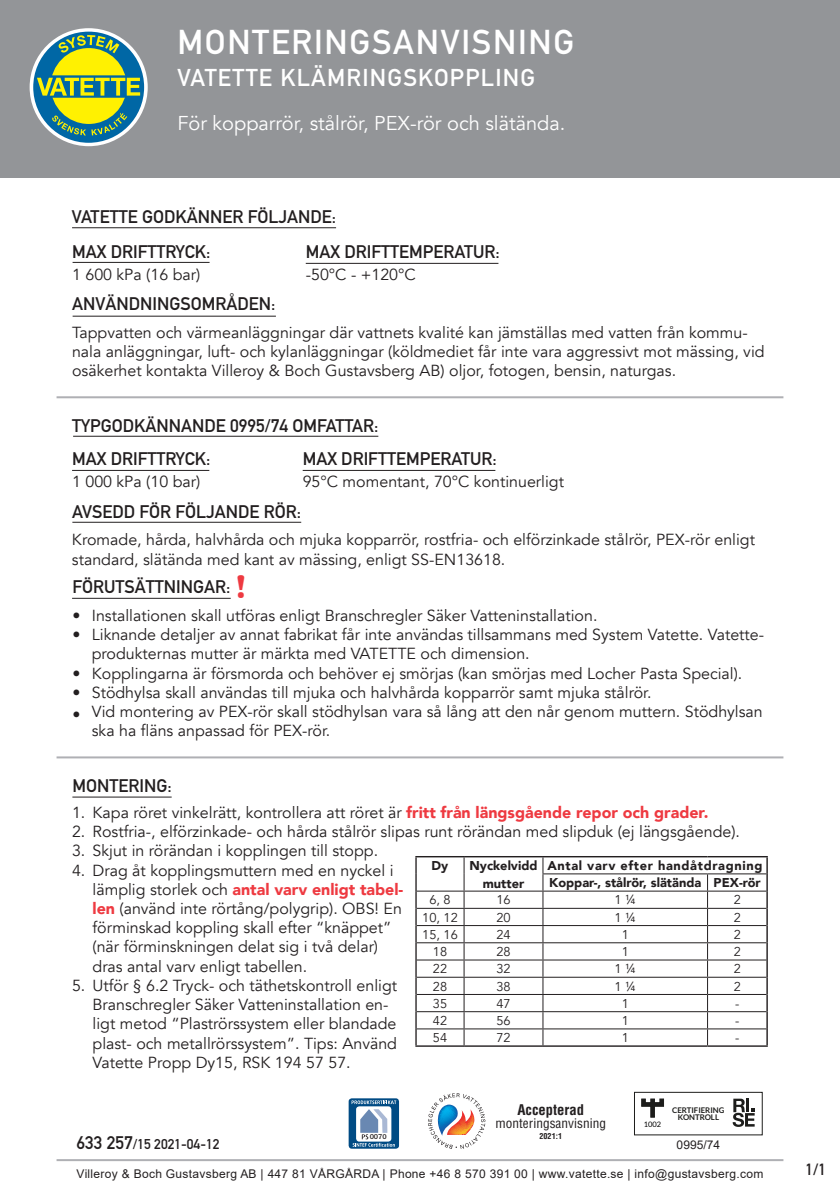
<style>
.page{position:relative;width:840px;height:1191px;background:#fff}
.page>*{position:absolute;margin:0;border:0;box-sizing:border-box;transform-origin:0 0}
.t1{font:34px "DIN Mittelschrift";letter-spacing:.05em;color:#fff}
.t2{font:700 34px "Britannic";color:#ee3a41}
.t3{font:24px "DIN Mittelschrift";letter-spacing:.05em;color:#fff}
.t4{font:20px "Avenir";color:#fff}
.t5{font:18px "DIN Mittelschrift";color:#231f20}
.t6{font:16px/19.2px "Avenir";color:#231f20}
.t7{font:16px "DIN Mittelschrift";color:#231f20}
.t8{font:700 condensed 14.4px "Helvetica LT Std";color:#231f20}
.t9{font:14px "DIN Mittelschrift";color:#231f20}
.t10{font:condensed 13px "Helvetica LT Std";letter-spacing:.005em;color:#231f20}
.t11{font:12.8px "Avenir";color:#231f20}
.t12{font:900 12.8px "Avenir";color:#231f20}
.t13{font:900 12.8px "Avenir";letter-spacing:.05em;color:#231f20}
.t14{font:12px "Arial";letter-spacing:.025em;color:#231f20}
.t15{font:700 condensed 8px "Helvetica LT Std";color:#231f20}
.t16{font:700 7.8px/7.2px "Lato";color:#1d1d1b;text-align:center}
.t17{font:7.4px "Lato";color:#000}
.t18{font:500 7.4px "Franklin Gothic";color:#231f20}
.s1{font-weight:900;color:#ee3a41}
.s2{font-size:7.2px}
.s3{font-size:18px}
</style>
<div class="page">
<svg style="left:415px;top:856px;width:353px;height:191px"></svg>
<hr style="left:72px;top:522px;width:229px;height:1px;background:#231f20">
<div style="left:0;top:0;width:839px;height:178px;background:#939598"></div>
<svg style="left:30px;top:29px;width:117px;height:116px"></svg>
<div style="left:30px;top:28px;width:118px;height:118px;border:2px solid #fff;border-radius:50%"></div>
<div style="left:33px;top:32px;width:111px;height:111px;background:#0067a5;border-radius:50%"></div>
<div style="left:51px;top:48px;width:76px;height:76px;background:#fff101;border-radius:50%"></div>
<svg style="left:37px;top:75px;width:103px;height:23px"></svg>
<svg style="left:58px;top:35px;width:61px;height:18px"></svg>
<svg style="left:52px;top:113px;width:75px;height:22px"></svg>
<hr style="left:56px;top:396px;width:727px;height:2px;background:#afb0b4">
<hr style="left:56px;top:756px;width:727px;height:2px;background:#afb0b4">
<hr style="left:56px;top:1159px;width:727px;height:2px;background:#afb0b4">
<hr style="left:73px;top:316px;width:203px;height:1px;background:#231f20">
<div style="left:634px;top:1092px;width:128px;height:43px;border:1px solid #1d1d1b"></div>
<svg style="left:732px;top:1098px;width:22px;height:28px"></svg>
<svg style="left:641px;top:1098px;width:22px;height:19px"></svg>
<svg style="left:428px;top:1093px;width:58px;height:56px"></svg>
<hr style="left:73px;top:262px;width:136px;height:1px;background:#231f20">
<hr style="left:305px;top:263px;width:193px;height:1px;background:#231f20">
<hr style="left:72px;top:227px;width:264px;height:1px;background:#231f20">
<hr style="left:72px;top:470px;width:137px;height:1px;background:#231f20">
<hr style="left:302px;top:470px;width:193px;height:1px;background:#231f20">
<hr style="left:73px;top:436px;width:305px;height:1px;background:#231f20">
<hr style="left:72px;top:796px;width:99px;height:1px;background:#231f20">
<hr style="left:72px;top:598px;width:158px;height:1px;background:#231f20">
<div style="left:348px;top:1098px;width:51px;height:50px;background:#004b84;border-radius:3px"></div>
<svg style="left:351px;top:1100px;width:45px;height:46px"></svg>
<p class="t1" style="left:177px;top:22px;width:398px">MONTERINGSANVISNING</p>
<p class="t3" style="left:177px;top:63px;width:359px">VATETTE KLÄMRINGSKOPPLING</p>
<p class="t4" style="left:177px;top:112px;width:389px">För kopparrör, stålrör, PEX-rör och slätända.</p>
<p class="t5" style="left:72px;top:206px;width:265px">VATETTE GODKÄNNER FÖLJANDE:</p>
<p class="t5" style="left:72px;top:241px;width:140px">MAX DRIFTTRYCK:</p>
<p class="t6" style="left:72px;top:265px;width:130px">1 600 kPa (16 bar)</p>
<p class="t5" style="left:72px;top:293px;width:205px">ANVÄNDNINGSOMRÅDEN:</p>
<p class="t5" style="left:305px;top:241px;width:195px">MAX DRIFTTEMPERATUR:</p>
<p class="t6" style="left:305px;top:265px;width:112px">-50°C - +120°C</p>
<p class="t6" style="left:72px;top:323px;width:693px">Tappvatten och värmeanläggningar där vattnets kvalité kan jämställas med vatten från kommu&shy;nala anläggningar, luft- och kylanläggningar (köldmediet får inte vara aggressivt mot mässing, vid osäkerhet kontakta Villeroy &amp; Boch Gustavsberg AB) oljor, fotogen, bensin, naturgas.</p>
<p class="t5" style="left:72px;top:415px;width:307px">TYPGODKÄNNANDE 0995/74 OMFATTAR:</p>
<p class="t5" style="left:72px;top:448px;width:140px">MAX DRIFTTRYCK:</p>
<p class="t6" style="left:72px;top:472px;width:130px">1 000 kPa (10 bar)</p>
<p class="t5" style="left:302px;top:448px;width:195px">MAX DRIFTTEMPERATUR:</p>
<p class="t6" style="left:302px;top:472px;width:263px">95°C momentant, 70°C kontinuerligt</p>
<p class="t5" style="left:72px;top:501px;width:230px">AVSEDD FÖR FÖLJANDE RÖR:</p>
<p class="t6" style="left:72px;top:530px;width:684px">Kromade, hårda, halvhårda och mjuka kopparrör, rostfria- och elförzinkade stålrör, PEX-rör enligt standard, slätända med kant av mässing, enligt SS-EN13618.</p>
<p class="t5" style="left:72px;top:576px;width:159px">FÖRUTSÄTTNINGAR:</p>
<p class="t2" style="left:235px;top:567px;width:14px">!</p>
<p class="t6" style="left:72px;top:606px;width:9px">•</p>
<p class="t6" style="left:72px;top:625px;width:9px">•</p>
<p class="t6" style="left:72px;top:664px;width:9px">•</p>
<p class="t6" style="left:72px;top:683px;width:9px">•</p>
<p class="t6" style="left:72px;top:705px;width:9px">•</p>
<p class="t6" style="left:92px;top:606px;width:507px">Installationen skall utföras enligt Branschregler Säker Vatteninstallation.</p>
<p class="t6" style="left:92px;top:625px;width:673px">Liknande detaljer av annat fabrikat får inte användas tillsammans med System Vatette. Vatette&shy;produkternas mutter är märkta med VATETTE och dimension.</p>
<p class="t6" style="left:92px;top:664px;width:651px">Kopplingarna är försmorda och behöver ej smörjas (kan smörjas med Locher Pasta Special).</p>
<p class="t6" style="left:92px;top:683px;width:561px">Stödhylsa skall användas till mjuka och halvhårda kopparrör samt mjuka stålrör.</p>
<p class="t6" style="left:92px;top:702px;width:672px">Vid montering av PEX-rör skall stödhylsan vara så lång att den når genom muttern. Stödhylsan ska ha fläns anpassad för PEX-rör.</p>
<p class="t5" style="left:72px;top:775px;width:101px">MONTERING:</p>
<p class="t6" style="left:72px;top:803px;width:637px">1. Kapa röret vinkelrätt, kontrollera att röret är <span class="s1">fritt från längsgående repor och grader.</span></p>
<p class="t6" style="left:72px;top:822px;width:669px">2. Rostfria-, elförzinkade- och hårda stålrör slipas runt rörändan med slipduk (ej längsgående).</p>
<p class="t6" style="left:72px;top:841px;width:307px">3. Skjut in rörändan i kopplingen till stopp.</p>
<p class="t6" style="left:92px;top:861px;width:312px;text-indent:-20px">4. Drag åt kopplingsmuttern med en nyckel i lämplig storlek och <span class="s1">antal varv enligt tabel&shy;len</span> (använd inte rörtång/polygrip). OBS! En förminskad koppling skall efter “knäppet” (när förminskningen delat sig i två delar) dras antal varv enligt tabellen.</p>
<p class="t6" style="left:92px;top:976px;width:306px;text-indent:-20px">5. Utför § 6.2 Tryck- och täthetskontroll enligt Branschregler Säker Vatteninstallation en&shy;ligt metod “Plaströrssystem eller blandade plast- och metallrörssystem”. Tips: Använd Vatette Propp Dy15, RSK 194 57 57.</p>
<p class="t13" style="left:547px;top:854px;width:216px">Antal varv efter handåtdragning</p>
<p class="t12" style="left:549px;top:871px;width:154px">Koppar-, stålrör, slätända</p>
<p class="t12" style="left:713px;top:871px;width:49px">PEX-rör</p>
<p class="t12" style="left:431px;top:854px;width:18px">Dy</p>
<p class="t12" style="left:469px;top:854px;width:70px">Nyckelvidd</p>
<p class="t12" style="left:482px;top:873px;width:43px">mutter</p>
<p class="t11" style="left:429px;top:892px;width:23px">6, 8</p>
<p class="t11" style="left:496px;top:892px;width:16px">16</p>
<p class="t11" style="left:614px;top:892px;width:23px">1 ¼</p>
<p class="t11" style="left:733px;top:892px;width:9px">2</p>
<p class="t11" style="left:422px;top:909px;width:37px">10, 12</p>
<p class="t11" style="left:496px;top:909px;width:16px">20</p>
<p class="t11" style="left:614px;top:909px;width:23px">1 ¼</p>
<p class="t11" style="left:733px;top:909px;width:9px">2</p>
<p class="t11" style="left:422px;top:926px;width:37px">15, 16</p>
<p class="t11" style="left:496px;top:926px;width:16px">24</p>
<p class="t11" style="left:621px;top:926px;width:9px">1</p>
<p class="t11" style="left:733px;top:926px;width:9px">2</p>
<p class="t11" style="left:432px;top:944px;width:16px">18</p>
<p class="t11" style="left:496px;top:944px;width:16px">28</p>
<p class="t11" style="left:621px;top:944px;width:9px">1</p>
<p class="t11" style="left:733px;top:944px;width:9px">2</p>
<p class="t11" style="left:432px;top:961px;width:16px">22</p>
<p class="t11" style="left:496px;top:961px;width:16px">32</p>
<p class="t11" style="left:614px;top:961px;width:23px">1 ¼</p>
<p class="t11" style="left:733px;top:961px;width:9px">2</p>
<p class="t11" style="left:432px;top:978px;width:16px">28</p>
<p class="t11" style="left:496px;top:978px;width:16px">38</p>
<p class="t11" style="left:614px;top:978px;width:23px">1 ¼</p>
<p class="t11" style="left:733px;top:978px;width:9px">2</p>
<p class="t11" style="left:432px;top:995px;width:16px">35</p>
<p class="t11" style="left:496px;top:995px;width:16px">47</p>
<p class="t11" style="left:621px;top:995px;width:9px">1</p>
<p class="t11" style="left:734px;top:995px;width:6px">-</p>
<p class="t11" style="left:432px;top:1013px;width:16px">42</p>
<p class="t11" style="left:496px;top:1013px;width:16px">56</p>
<p class="t11" style="left:621px;top:1013px;width:9px">1</p>
<p class="t11" style="left:734px;top:1013px;width:6px">-</p>
<p class="t11" style="left:432px;top:1030px;width:16px">54</p>
<p class="t11" style="left:496px;top:1030px;width:16px">72</p>
<p class="t11" style="left:621px;top:1030px;width:9px">1</p>
<p class="t11" style="left:734px;top:1030px;width:6px">-</p>
<p class="t8" style="left:517px;top:1100px;width:68px">Accepterad</p>
<p class="t10" style="left:495px;top:1115px;width:112px">monteringsanvisning</p>
<p class="t15" style="left:539px;top:1131px;width:24px">2021:1</p>
<p class="t16" style="left:672px;top:1106px;width:54px">CERTIFIERING<br>KONTROLL</p>
<p class="t17" style="left:643px;top:1120px;width:19px">1002</p>
<p class="t18" style="left:369px;top:1132px;width:18px">00<span class="s2">70</span></p>
<p class="t9" style="left:76px;top:1135px;width:144px"><span class="s3">633 257</span>/15 2021-04-12</p>
<p class="t14" style="left:76px;top:1166px;width:688px">Villeroy &amp; Boch Gustavsberg AB | 447 81 VÅRGÅRDA | Phone +46 8 570 391 00 | www.vatette.se | info@gustavsberg.com</p>
<p class="t14" style="left:676px;top:1136px;width:45px">0995/74</p>
<p class="t7" style="left:805px;top:1160px;width:22px">1/1</p>
</div>
